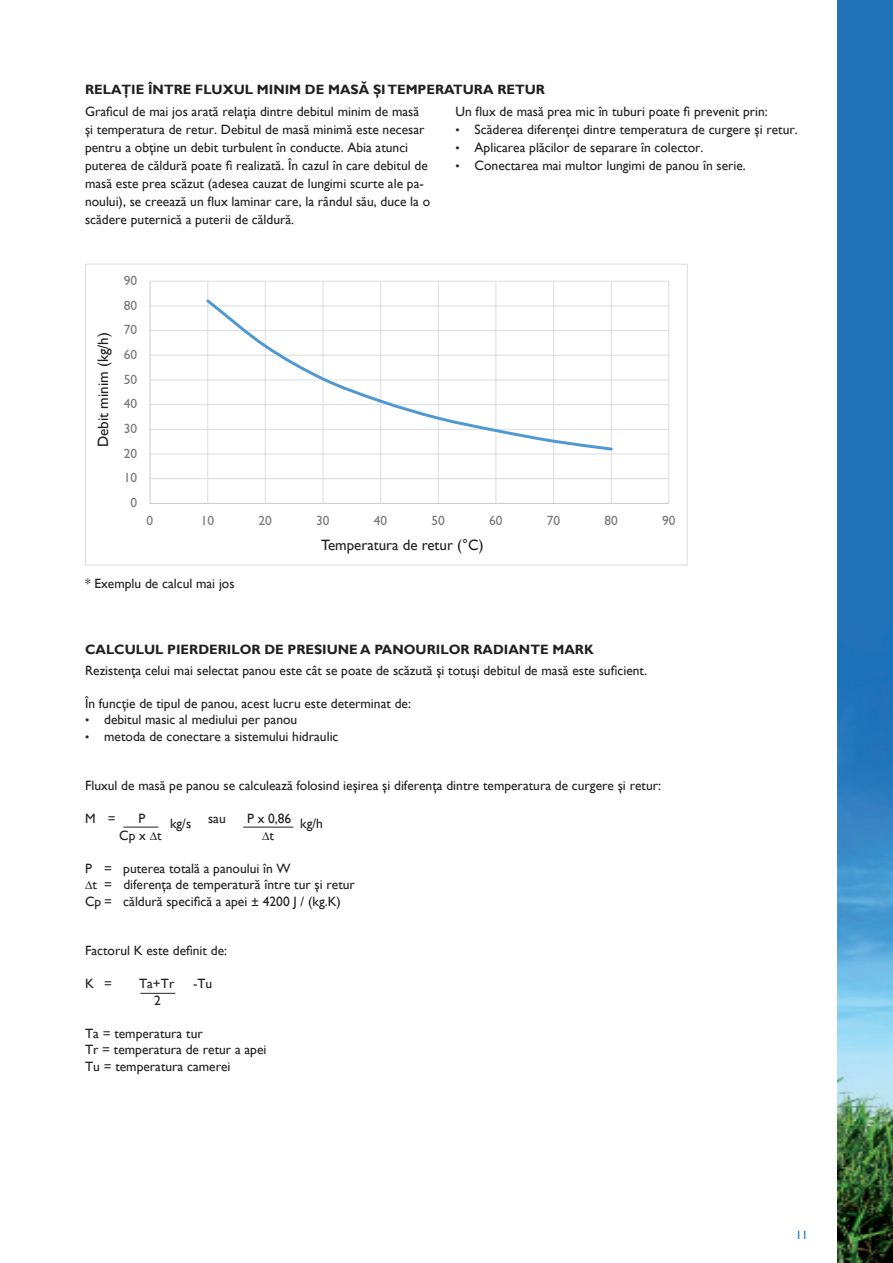
<style>
.page{position:relative;width:893px;height:1263px;background:#fff}
.page>*{position:absolute;margin:0;border:0;box-sizing:border-box;transform-origin:0 0}
.t1{font:15px "Gill Sans";color:#231f20}
.Platte_tekst{font:13.5px/18px "Gill Sans";color:#231f20}
.t2{font:700 13.5px "Gill Sans";color:#231f20}
.t3{font:13.5px "Gill Sans";color:#76787b}
.t4{font:12px "Gill Sans";color:#1672ba}
.Platte_tekst-2{font:12px "Gill Sans";color:#231f20}
.s1{font-size:12px}
.s2{font-size:13.5px}
</style>
<div class="page">
<img style="left:837px;top:0;width:56px;height:1263px">
<hr style="left:123px;top:827px;width:35px;height:1px;background:#231f20">
<hr style="left:140px;top:993px;width:35px;height:1px;background:#231f20">
<hr style="left:243px;top:827px;width:50px;height:1px;background:#231f20">
<hr style="left:150px;top:478px;width:519px;height:1px;background:#dcdddf">
<hr style="left:150px;top:453px;width:519px;height:1px;background:#dcdddf">
<hr style="left:150px;top:429px;width:519px;height:1px;background:#dcdddf">
<hr style="left:150px;top:404px;width:519px;height:1px;background:#dcdddf">
<hr style="left:150px;top:379px;width:519px;height:1px;background:#dcdddf">
<hr style="left:150px;top:355px;width:519px;height:1px;background:#dcdddf">
<hr style="left:150px;top:330px;width:519px;height:1px;background:#dcdddf">
<hr style="left:150px;top:305px;width:519px;height:1px;background:#dcdddf">
<hr style="left:150px;top:281px;width:519px;height:1px;background:#dcdddf">
<hr style="left:207px;top:281px;width:1px;height:222px;background:#dcdddf">
<hr style="left:265px;top:281px;width:1px;height:222px;background:#dcdddf">
<hr style="left:322px;top:281px;width:1px;height:222px;background:#dcdddf">
<hr style="left:380px;top:281px;width:1px;height:222px;background:#dcdddf">
<hr style="left:438px;top:281px;width:1px;height:222px;background:#dcdddf">
<hr style="left:495px;top:281px;width:1px;height:222px;background:#dcdddf">
<hr style="left:553px;top:281px;width:1px;height:222px;background:#dcdddf">
<hr style="left:611px;top:281px;width:1px;height:222px;background:#dcdddf">
<hr style="left:668px;top:281px;width:1px;height:222px;background:#dcdddf">
<hr style="left:150px;top:281px;width:1px;height:222px;background:#c7c8ca">
<hr style="left:150px;top:503px;width:519px;height:1px;background:#c7c8ca">
<svg style="left:204px;top:297px;width:411px;height:155px"></svg>
<p class="t2" style="left:85px;top:82px;width:461px">RELAŢIE ÎNTRE FLUXUL MINIM DE MASĂ ŞI TEMPERATURA RETUR</p>
<p class="Platte_tekst" style="left:85px;top:102px;width:347px">Graficul de mai jos arată relaţia dintre debitul minim de masă şi temperatura de retur. Debitul de masă minimă este necesar pentru a obţine un debit turbulent în conducte. Abia atunci puterea de căldură poate fi realizată. În cazul în care debitul de masă este prea scăzut (adesea cauzat de lungimi scurte ale pa&shy;noului), se creează un flux laminar care, la rândul său, duce la o scădere puternică a puterii de căldură.</p>
<p class="Platte_tekst" style="left:455px;top:102px;width:314px">Un flux de masă prea mic în tuburi poate fi prevenit prin:</p>
<p class="Platte_tekst" style="left:455px;top:120px;width:344px"><span class="s1">•</span> Scăderea diferenţei dintre temperatura de curgere şi retur.</p>
<p class="Platte_tekst" style="left:455px;top:138px;width:250px"><span class="s1">•</span> Aplicarea plăcilor de separare în colector.</p>
<p class="Platte_tekst" style="left:455px;top:156px;width:292px"><span class="s1">•</span> Conectarea mai multor lungimi de panou în serie.</p>
<p class="t3" style="left:124px;top:273px;width:15px">90</p>
<p class="t1" style="left:94px;top:447px;width:116px;rotate:-90deg">Debit minim (kg/h)</p>
<p class="t3" style="left:124px;top:297px;width:15px">80</p>
<p class="t3" style="left:124px;top:322px;width:15px">70</p>
<p class="t3" style="left:124px;top:347px;width:15px">60</p>
<p class="t3" style="left:124px;top:371px;width:15px">50</p>
<p class="t3" style="left:124px;top:396px;width:15px">40</p>
<p class="t3" style="left:124px;top:421px;width:15px">30</p>
<p class="t3" style="left:124px;top:445px;width:15px">20</p>
<p class="t3" style="left:124px;top:470px;width:15px">10</p>
<p class="t3" style="left:131px;top:495px;width:8px">0</p>
<p class="t3" style="left:146px;top:512px;width:8px">0</p>
<p class="t3" style="left:201px;top:512px;width:15px">10</p>
<p class="t3" style="left:258px;top:512px;width:15px">20</p>
<p class="t3" style="left:316px;top:512px;width:15px">30</p>
<p class="t3" style="left:374px;top:512px;width:15px">40</p>
<p class="t3" style="left:431px;top:512px;width:15px">50</p>
<p class="t3" style="left:489px;top:512px;width:15px">60</p>
<p class="t3" style="left:547px;top:512px;width:15px">70</p>
<p class="t3" style="left:604px;top:512px;width:15px">80</p>
<p class="t3" style="left:662px;top:512px;width:15px">90</p>
<p class="t1" style="left:321px;top:537px;width:164px">Temperatura de retur (°C)</p>
<p class="Platte_tekst" style="left:85px;top:574px;width:151px">* Exemplu de calcul mai jos</p>
<p class="t2" style="left:85px;top:641px;width:510px">CALCULUL PIERDERILOR DE PRESIUNE A PANOURILOR RADIANTE MARK</p>
<p class="Platte_tekst" style="left:85px;top:661px;width:563px">Rezistenţa celui mai selectat panou este cât se poate de scăzută şi totuşi debitul de masă este suficient.</p>
<p class="Platte_tekst" style="left:85px;top:694px;width:327px">În funcţie de tipul de panou, acest lucru este determinat de:</p>
<p class="Platte_tekst" style="left:85px;top:711px;width:214px"><span class="s1">•</span> debitul masic al mediului per panou</p>
<p class="Platte_tekst" style="left:85px;top:727px;width:255px"><span class="s1">•</span> metoda de conectare a sistemului hidraulic</p>
<p class="Platte_tekst" style="left:85px;top:777px;width:577px">Fluxul de masă pe panou se calculează folosind ieşirea şi diferenţa dintre temperatura de curgere şi retur:</p>
<p class="Platte_tekst" style="left:85px;top:810px;width:32px">M =</p>
<p class="Platte_tekst" style="left:138px;top:810px;width:8px">P</p>
<p class="Platte_tekst" style="left:208px;top:810px;width:19px">sau</p>
<p class="Platte_tekst" style="left:247px;top:810px;width:46px">P x 0,86</p>
<p class="Platte_tekst" style="left:119px;top:826px;width:44px">Cp x <span class="s1">∆</span>t</p>
<p class="Platte_tekst-2" style="left:262px;top:829px;width:13px">∆<span class="s2">t</span></p>
<p class="Platte_tekst" style="left:85px;top:859px;width:207px">P = puterea totală a panoului în W</p>
<p class="Platte_tekst" style="left:85px;top:876px;width:271px"><span class="s1">∆</span>t = diferenţa de temperatură între tur şi retur</p>
<p class="Platte_tekst" style="left:85px;top:892px;width:257px">Cp = căldură specifică a apei ± 4200 J / (kg.K)</p>
<p class="Platte_tekst" style="left:85px;top:942px;width:144px">Factorul K este definit de:</p>
<p class="Platte_tekst" style="left:85px;top:975px;width:29px">K =</p>
<p class="Platte_tekst" style="left:139px;top:975px;width:37px">Ta+Tr</p>
<p class="Platte_tekst" style="left:193px;top:975px;width:21px">-Tu</p>
<p class="Platte_tekst" style="left:154px;top:991px;width:8px">2</p>
<p class="Platte_tekst" style="left:85px;top:1024px;width:119px">Ta = temperatura tur</p>
<p class="Platte_tekst" style="left:85px;top:1041px;width:183px">Tr = temperatura de retur a apei</p>
<p class="Platte_tekst" style="left:85px;top:1057px;width:147px">Tu = temperatura camerei</p>
<p class="Platte_tekst" style="left:170px;top:815px;width:23px">kg/s</p>
<p class="Platte_tekst" style="left:300px;top:815px;width:24px">kg/h</p>
<p class="t4" style="left:796px;top:1228px;width:13px">11</p>
</div>
